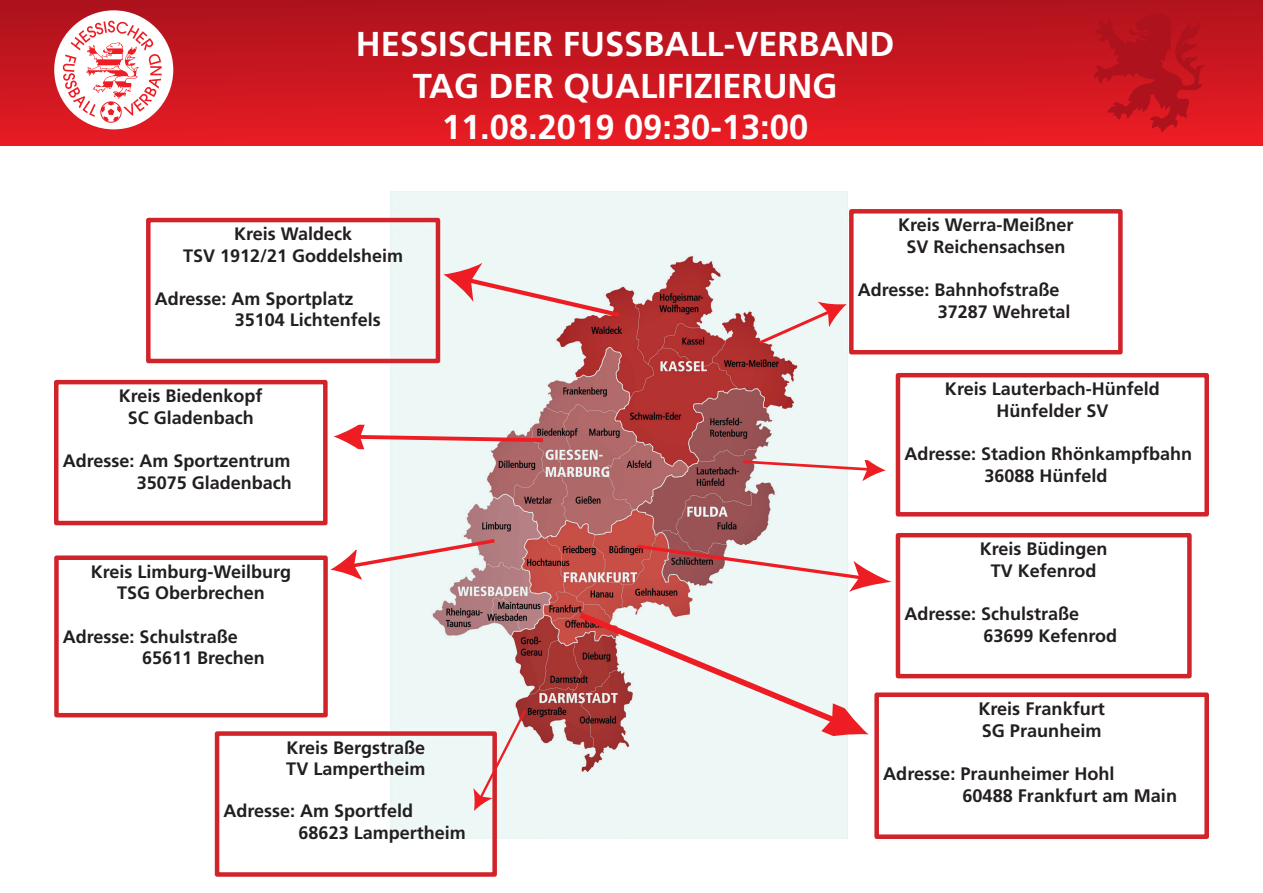
<style>
.page{position:relative;width:1263px;height:893px;background:#fff}
.page>*{position:absolute;margin:0;border:0;box-sizing:border-box;transform-origin:0 0}
.t1{font:700 34.5px/41.4px "Frutiger LT Std";color:#fff;text-align:center}
.t2{font:700 18.15px/21.8px "Frutiger LT Std";color:#231f20}
.t3{font:700 18px/21.6px "Frutiger LT Std";color:#231f20;text-align:center}
</style>
<div class="page">
<div style="left:0;top:0;width:1263px;height:145px;background:linear-gradient(to bottom,#ad121d,#eb1c24)"></div>
<div style="left:54px;top:10px;width:119px;height:119px;background:#fff;border-radius:50%"></div>
<div style="left:100px;top:101px;width:22px;height:22px;border:1px solid #ee1d23;border-radius:50%"></div>
<svg style="left:63px;top:21px;width:99px;height:100px"></svg>
<svg style="left:1094px;top:13px;width:111px;height:119px"></svg>
<img style="left:390px;top:191px;width:457px;height:648px">
<div style="left:896px;top:373px;width:313px;height:144px;border:4px solid #d1232a"></div>
<div style="left:54px;top:555px;width:274px;height:162px;border:4px solid #d1232a"></div>
<div style="left:205px;top:721px;width:301px;height:165px;background:#fff;opacity:.75"></div>
<div style="left:215px;top:731px;width:282px;height:146px;border:4px solid #d1232a"></div>
<div style="left:874px;top:692px;width:335px;height:147px;border:5px solid #d1232a"></div>
<div style="left:839px;top:199px;width:293px;height:165px;background:#fff"></div>
<div style="left:849px;top:209px;width:274px;height:145px;border:4px solid #d1232a"></div>
<div style="left:896px;top:533px;width:296px;height:145px;border:4px solid #d1232a"></div>
<div style="left:54px;top:380px;width:274px;height:145px;border:4px solid #d1232a"></div>
<div style="left:136px;top:208px;width:314px;height:165px;background:#fff;opacity:.75"></div>
<div style="left:146px;top:218px;width:294px;height:145px;border:4px solid #d1232a"></div>
<svg style="left:754px;top:302px;width:92px;height:54px"></svg>
<svg style="left:573px;top:608px;width:295px;height:133px"></svg>
<svg style="left:632px;top:542px;width:260px;height:55px"></svg>
<svg style="left:334px;top:424px;width:213px;height:28px"></svg>
<svg style="left:473px;top:706px;width:61px;height:105px"></svg>
<svg style="left:331px;top:533px;width:166px;height:48px"></svg>
<svg style="left:743px;top:456px;width:143px;height:26px"></svg>
<svg style="left:439px;top:255px;width:184px;height:75px"></svg>
<h1 class="t1" style="left:356px;top:24px;width:540px">HESSISCHER FUSSBALL-VERBAND<br>TAG DER QUALIFIZIERUNG<br>11.08.2019 09:30-13:00</h1>
<p class="t3" style="left:183px;top:223px;width:222px">Kreis Waldeck<br>TSV 1912/21 Goddelsheim</p>
<p class="t3" style="left:235px;top:288px;width:148px;text-align:left;text-indent:-80px">Adresse: Am Sportplatz<br>35104 Lichtenfels</p>
<p class="t3" style="left:119px;top:385px;width:145px">Kreis Biedenkopf<br>SC Gladenbach</p>
<p class="t3" style="left:63px;top:450px;width:231px;text-align:right">Adresse: Am Sportzentrum<br>35075 Gladenbach</p>
<p class="t3" style="left:91px;top:561px;width:202px">Kreis Limburg-Weilburg<br>TSG Oberbrechen</p>
<p class="t3" style="left:142px;top:626px;width:124px;text-align:left;text-indent:-79px">Adresse: Schulstraße<br>65611 Brechen</p>
<p class="t3" style="left:286px;top:737px;width:141px;text-align:left">Kreis Bergstraße<br>TV Lampertheim</p>
<p class="t3" style="left:299px;top:800px;width:169px;text-align:left;text-indent:-75px">Adresse: Am Sportfeld<br>68623 Lampertheim</p>
<p class="t3" style="left:898px;top:214px;width:177px">Kreis Werra-Meißner<br>SV Reichensachsen</p>
<p class="t3" style="left:938px;top:279px;width:134px;text-align:left;text-indent:-80px">Adresse: Bahnhofstraße<br>37287 Wehretal</p>
<p class="t3" style="left:945px;top:378px;width:216px">Kreis Lauterbach-Hünfeld<br>Hünfelder SV</p>
<p class="t3" style="left:904px;top:443px;width:289px">Adresse: Stadion Rhönkampfbahn<br>36088 Hünfeld</p>
<p class="t3" style="left:980px;top:538px;width:129px">Kreis Büdingen<br>TV Kefenrod</p>
<p class="t3" style="left:983px;top:603px;width:135px;text-align:left;text-indent:-79px">Adresse: Schulstraße<br>63699 Kefenrod</p>
<p class="t2" style="left:978px;top:698px;width:128px">Kreis Frankfurt<br>SG Praunheim</p>
<p class="t2" style="left:962px;top:763px;width:216px;text-indent:-79px">Adresse: Praunheimer Hohl<br>60488 Frankfurt am Main</p>
</div>
